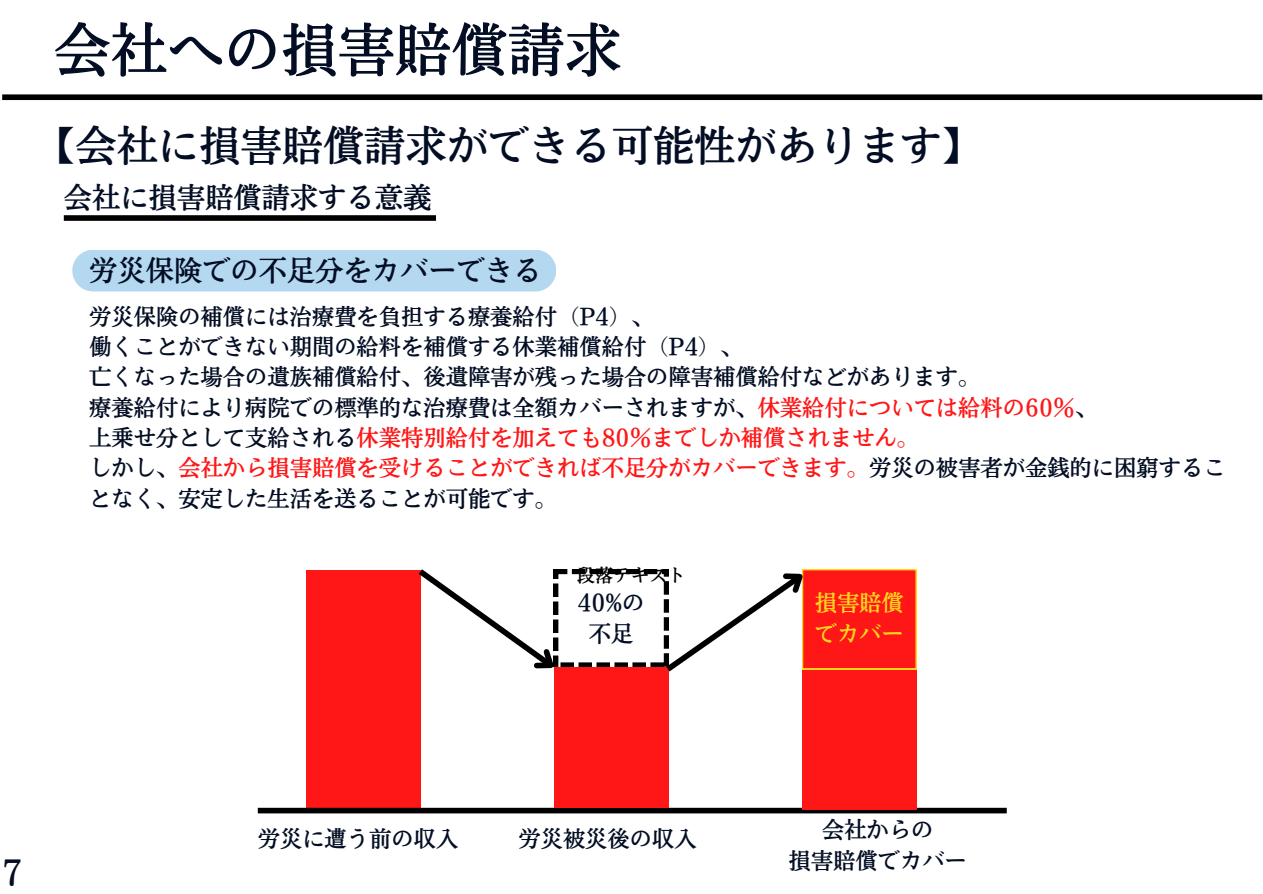
<style>
.page{position:relative;width:1263px;height:894px;background:#fff}
.page>*{position:absolute;margin:0;border:0;box-sizing:border-box;transform-origin:0 0}
.t1{font:56.7px "Nud Motoya Mincho Std W5";color:#030e24}
.t2{font:41.25px "Nud Motoya Mincho Std W5";color:#030e24}
.t3{font:32.85px "Nud Motoya Mincho Std W5";color:#030e24}
.t4{font:28.35px "Nud Motoya Mincho Std W5";color:#030e24}
.t5{font:22.35px/30.3px "Nud Motoya Mincho Std W5";color:#030e24}
.t6{font:22.35px "Nud Motoya Mincho Std W5";color:#ff1616}
.t7{font:22.35px "Nud Motoya Mincho Std W5";color:#ffd51e}
.t8{font:18px "Nud Motoya Mincho Std W5";color:#000}
.s1{color:#ff1616}
.s2{color:#030e24}
</style>
<div class="page">
<div style="left:2px;top:94px;width:1260px;height:6px;background:#000"></div>
<div style="left:64px;top:215px;width:372px;height:6px;background:#000"></div>
<div style="left:72px;top:250px;width:484px;height:41px;background:#b5d8f1"></div>
<div style="left:306px;top:569px;width:114px;height:241px;background:#ff1616"></div>
<div style="left:258px;top:807px;width:749px;height:6px;background:#000"></div>
<div style="left:554px;top:666px;width:114px;height:141px;background:#ff1616"></div>
<div style="left:802px;top:669px;width:114px;height:140px;background:#ff1616"></div>
<svg style="left:413px;top:569px;width:503px;height:114px"></svg>
<p class="t1" style="left:54px;top:21px;width:569px">会社への損害賠償請求</p>
<p class="t2" style="left:34px;top:124px;width:950px">【会社に損害賠償請求ができる可能性があります】</p>
<p class="t4" style="left:64px;top:183px;width:369px">会社に損害賠償請求する意義</p>
<p class="t4" style="left:89px;top:256px;width:454px">労災保険での不足分をカバーできる</p>
<p class="t5" style="left:89px;top:301px;width:566px">労災保険の補償には治療費を負担する療養給付（P4）、</p>
<p class="t5" style="left:89px;top:331px;width:655px">働くことができない期間の給料を補償する休業補償給付（P4）、</p>
<p class="t5" style="left:89px;top:361px;width:893px">亡くなった場合の遺族補償給付、後遺障害が残った場合の障害補償給付などがあります。</p>
<p class="t5" style="left:89px;top:392px;width:1010px">療養給付により病院での標準的な治療費は全額カバーされますが、<span class="s1">休業給付については給料の60％</span>、</p>
<p class="t6" style="left:89px;top:426px;width:831px"><span class="s2">上乗せ分として支給される</span>休業特別給付を加えても80％までしか補償されません。</p>
<p class="t5" style="left:89px;top:452px;width:1138px">しかし、<span class="s1">会社から損害賠償を受けることができれば不足分がカバーできます。</span>労災の被害者が金銭的に困窮することなく、安定した生活を送ることが可能です。</p>
<p class="t8" style="left:577px;top:566px;width:109px">段落テキスト</p>
<p class="t5" style="left:578px;top:587px;width:68px">40%の</p>
<p class="t5" style="left:589px;top:618px;width:45px">不足</p>
<p class="t7" style="left:815px;top:591px;width:91px">損害賠償</p>
<p class="t7" style="left:815px;top:622px;width:91px">でカバー</p>
<p class="t3" style="left:2px;top:856px;width:22px">7</p>
<p class="t5" style="left:258px;top:822px;width:201px">労災に遭う前の収入</p>
<p class="t5" style="left:518px;top:822px;width:179px">労災被災後の収入</p>
<p class="t5" style="left:822px;top:814px;width:113px">会社からの</p>
<p class="t5" style="left:789px;top:844px;width:180px">損害賠償でカバー</p>
</div>
